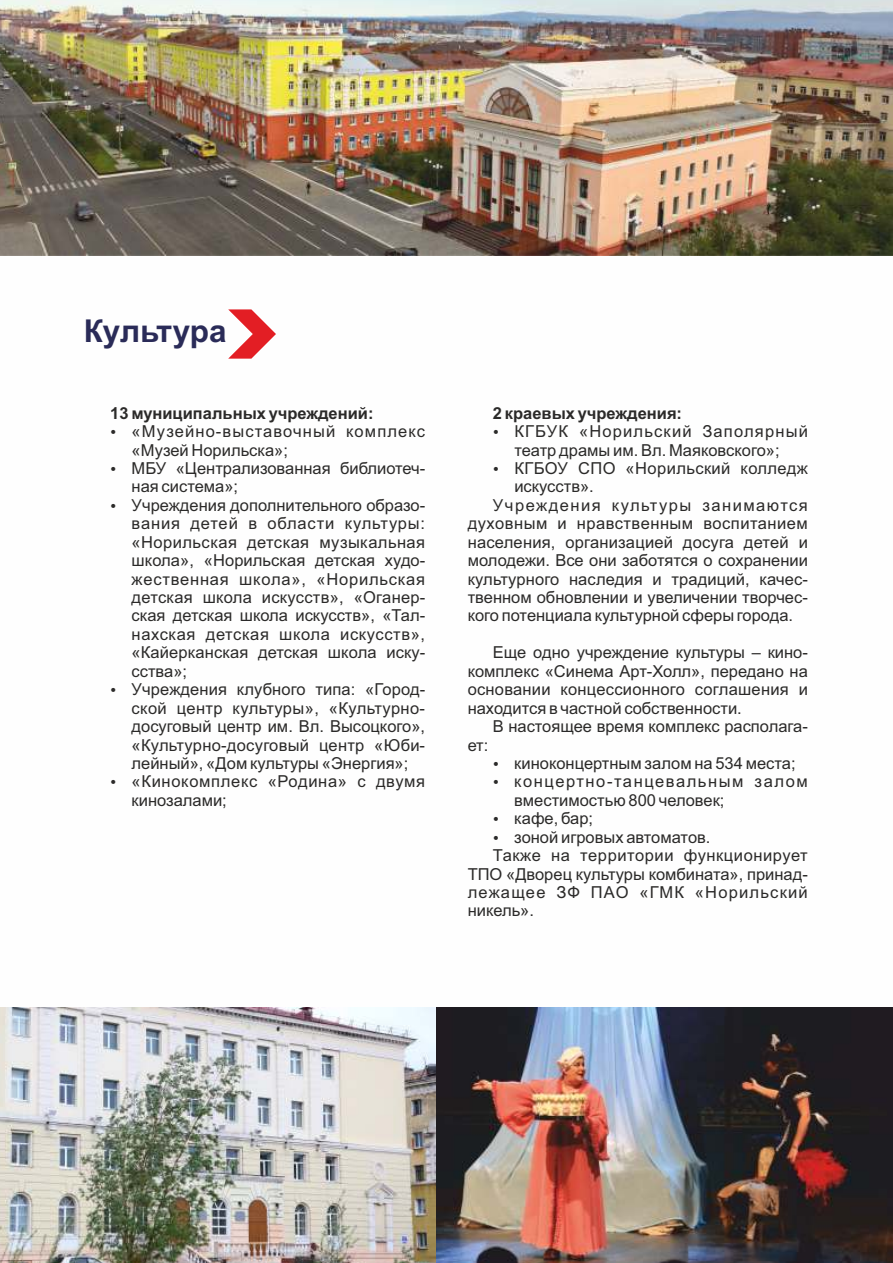
<style>
.page{position:relative;width:893px;height:1263px;background:#fff}
.page>*{position:absolute;margin:0;border:0;box-sizing:border-box;transform-origin:0 0}
.t1{font:700 31.5px "Arial";color:#2a2b58}
.t2{font:16.5px/18.5px "Arial";letter-spacing:.005em;color:#2b2a29}
.t3{font:700 16.5px "Arial";color:#2b2a29}
.t4{font:16.5px "Arial";letter-spacing:.03em;color:#2b2a29}
.t5{font:16.5px "Arial";letter-spacing:.035em;color:#2b2a29}
.t6{font:16.5px "Arial";letter-spacing:.09em;color:#2b2a29}
.t7{font:16.5px "Arial";letter-spacing:.095em;color:#2b2a29}
.t8{font:16.5px "Arial";letter-spacing:.075em;color:#2b2a29}
.t9{font:16.5px "Arial";letter-spacing:.07em;color:#2b2a29}
.t10{font:16.5px "Arial";letter-spacing:.025em;color:#2b2a29}
</style>
<div class="page">
<svg style="left:228px;top:309px;width:48px;height:50px"></svg>
<img style="left:0;top:0;width:893px;height:255px">
<img style="left:0;top:1008px;width:893px;height:255px">
<h1 class="t1" style="left:84px;top:319px;width:145px">Культура</h1>
<p class="t3" style="left:110px;top:407px;width:265px">13 муниципальных учреждений:</p>
<p class="t2" style="left:132px;top:424px;width:295px">«Музейно-выставочный комплекс «Музей Норильска»;<br>МБУ «Централизованная библиотеч&shy;ная система»;<br>Учреждения дополнительного образо&shy;вания детей в области культуры: «Норильская детская музыкальная школа», «Норильская детская худо&shy;жественная школа», «Норильская детская школа искусств», «Оганер&shy;ская детская школа искусств», «Тал&shy;нахская детская школа искусств», «Кайерканская детская школа иску&shy;сства»;<br>Учреждения клубного типа: «Город&shy;ской центр культуры», «Культурно&shy;досуговый центр им. Вл. Высоцкого», «Культурно-досуговый центр «Юби&shy;лейный», «Дом культуры «Энергия»; «Кинокомплекс «Родина» с двумя кинозалами;</p>
<p class="t3" style="left:493px;top:407px;width:191px">2 краевых учреждения:</p>
<p class="t9" style="left:514px;top:425px;width:295px">КГБУК «Норильский Заполярный</p>
<p class="t2" style="left:514px;top:442px;width:267px">театр драмы им. Вл. Маяковского»;</p>
<p class="t10" style="left:514px;top:462px;width:295px">КГБОУ СПО «Норильский колледж</p>
<p class="t2" style="left:514px;top:479px;width:81px">искусств».</p>
<p class="t6" style="left:493px;top:499px;width:316px">Учреждения культуры занимаются</p>
<p class="t4" style="left:468px;top:517px;width:342px">духовным и нравственным воспитанием</p>
<p class="t2" style="left:468px;top:534px;width:342px">населения, организацией досуга детей и</p>
<p class="t2" style="left:468px;top:553px;width:342px">молодежи. Все они заботятся о сохранении</p>
<p class="t2" style="left:468px;top:571px;width:342px">культурного наследия и традиций, качес-</p>
<p class="t2" style="left:468px;top:589px;width:342px">твенном обновлении и увеличении творчес-</p>
<p class="t2" style="left:468px;top:608px;width:327px">кого потенциала культурной сферы города.</p>
<p class="t2" style="left:468px;top:645px;width:342px;text-align:justify;text-indent:25px">Еще одно учреждение культуры – кино&shy;комплекс «Синема Арт-Холл», передано на основании концессионного соглашения и находится в частной собственности.</p>
<p class="t2" style="left:493px;top:718px;width:316px">В настоящее время комплекс располага-</p>
<p class="t2" style="left:468px;top:737px;width:22px">ет:</p>
<p class="t2" style="left:514px;top:755px;width:283px">киноконцертным залом на 534 места;</p>
<p class="t7" style="left:514px;top:775px;width:295px">концертно-танцевальным залом</p>
<p class="t2" style="left:514px;top:792px;width:212px">вместимостью 800 человек;</p>
<p class="t2" style="left:514px;top:811px;width:80px">кафе, бар;</p>
<p class="t2" style="left:514px;top:829px;width:198px">зоной игровых автоматов.</p>
<p class="t5" style="left:493px;top:849px;width:316px">Также на территории функционирует</p>
<p class="t2" style="left:468px;top:866px;width:342px">ТПО «Дворец культуры комбината», принад-</p>
<p class="t8" style="left:468px;top:886px;width:342px">лежащее ЗФ ПАО «ГМК «Норильский</p>
<p class="t2" style="left:468px;top:903px;width:68px">никель».</p>
</div>
